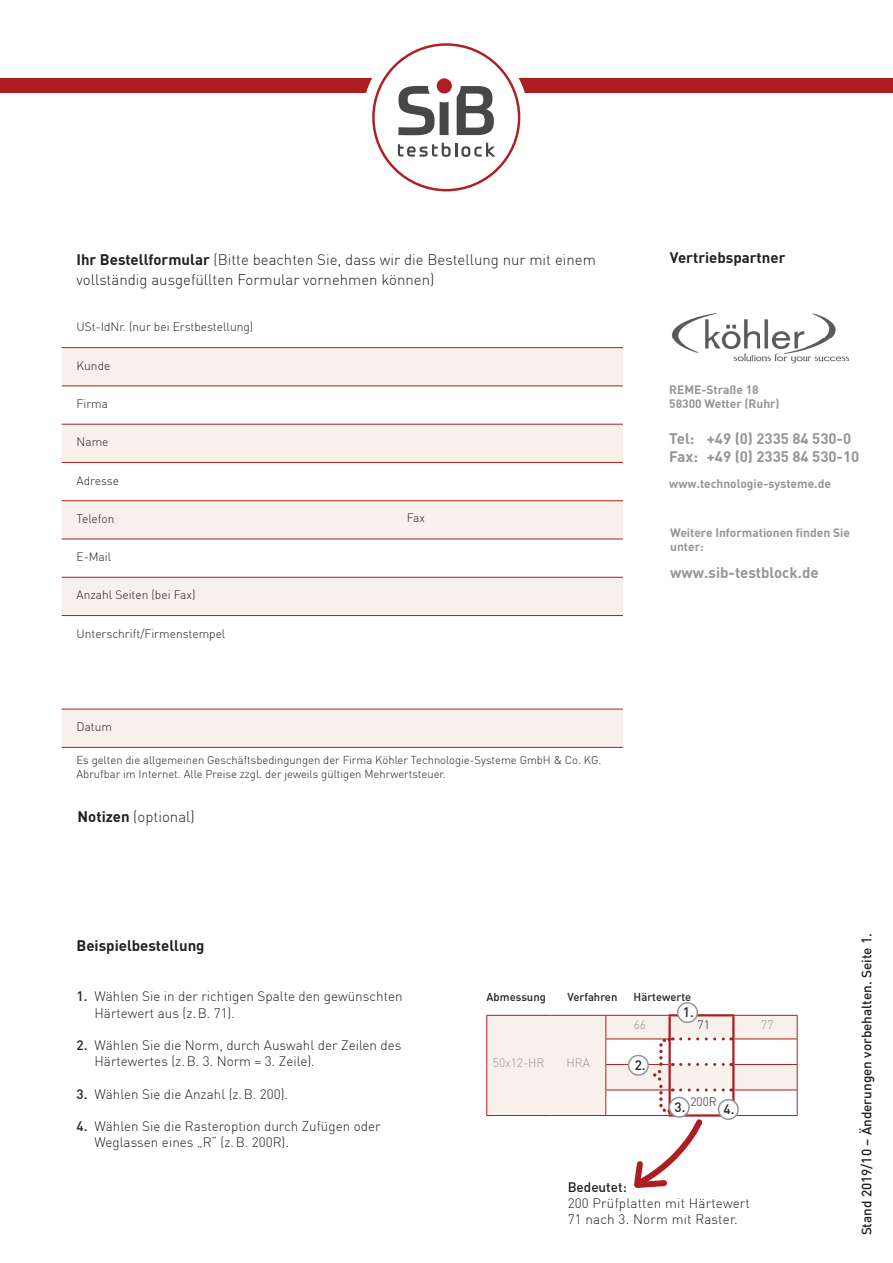
<style>
.page{position:relative;width:893px;height:1263px;background:#fff}
.page>*{position:absolute;margin:0;border:0;box-sizing:border-box;transform-origin:0 0}
.t1{font:300 15px/19.8px "DIN";color:#231f20}
.t2{font:700 15px/18px "DIN";color:#939598}
.t3{font:700 15px "DIN";color:#231f20}
.t4{font:300 13.5px/16.2px "DIN";color:#231f20}
.t5{font:500 13.5px "DIN";color:#231f20}
.t6{font:300 12px "DIN";color:#231f20}
.t7{font:700 12px/13.2px "DIN";color:#939598}
.t8{font:300 12px "DIN";color:#939598}
.t9{font:300 11.25px/13.8px "DIN";color:#231f20}
.t10{font:500 11.25px "DIN";color:#231f20}
.s1{font-weight:700}
.s2{font-weight:500}
</style>
<div class="page">
<svg style="left:62px;top:348px;width:561px;height:399px"></svg>
<hr style="left:62px;top:385px;width:561px;height:1px;background:#ad1e22">
<hr style="left:62px;top:424px;width:561px;height:1px;background:#ad1e22">
<hr style="left:62px;top:462px;width:561px;height:1px;background:#ad1e22">
<hr style="left:62px;top:500px;width:561px;height:1px;background:#ad1e22">
<hr style="left:62px;top:539px;width:561px;height:1px;background:#ad1e22">
<hr style="left:62px;top:577px;width:561px;height:1px;background:#ad1e22">
<hr style="left:62px;top:615px;width:561px;height:1px;background:#ad1e22">
<hr style="left:62px;top:709px;width:561px;height:1px;background:#ad1e22">
<hr style="left:62px;top:747px;width:561px;height:1px;background:#ad1e22">
<hr style="left:62px;top:347px;width:561px;height:1px;background:#ad1e22">
<hr style="left:668px;top:1014px;width:66px;height:2px;background:#ad1e22">
<div style="left:678px;top:1003px;width:19px;height:19px;background:#fff;border-radius:50%"></div>
<div style="left:677px;top:1002px;width:21px;height:21px;border:2px solid #939598;border-radius:50%"></div>
<svg style="left:486px;top:1015px;width:312px;height:173px"></svg>
<img style="left:671px;top:313px;width:179px;height:51px">
<div style="left:0;top:78px;width:893px;height:15px;background:#ad1e22"></div>
<div style="left:362px;top:34px;width:166px;height:166px;background:#fff;border-radius:50%"></div>
<svg style="left:372px;top:43px;width:148px;height:148px"></svg>
<p class="t1" style="left:77px;top:249px;width:521px"><span class="s1">Ihr Bestellformular</span> (Bitte beachten Sie, dass wir die Bestellung nur mit einem vollständig ausgefüllten Formular vornehmen können)</p>
<p class="t6" style="left:77px;top:320px;width:178px">USt-IdNr. (nur bei Erstbestellung)</p>
<p class="t6" style="left:77px;top:358px;width:35px">Kunde</p>
<p class="t6" style="left:77px;top:396px;width:33px">Firma</p>
<p class="t6" style="left:77px;top:435px;width:33px">Name</p>
<p class="t6" style="left:77px;top:473px;width:44px">Adresse</p>
<p class="t6" style="left:77px;top:511px;width:39px">Telefon</p>
<p class="t6" style="left:77px;top:549px;width:36px">E-Mail</p>
<p class="t6" style="left:77px;top:588px;width:120px">Anzahl Seiten (bei Fax)</p>
<p class="t6" style="left:77px;top:626px;width:150px">Unterschrift/Firmenstempel</p>
<p class="t6" style="left:407px;top:510px;width:20px">Fax</p>
<p class="t6" style="left:77px;top:719px;width:37px">Datum</p>
<p class="t9" style="left:77px;top:753px;width:526px">Es gelten die allgemeinen Geschäftsbedingungen der Firma Köhler Technologie-Systeme GmbH &amp; Co. KG.<br>Abrufbar im Internet. Alle Preise zzgl. der jeweils gültigen Mehrwertsteuer.</p>
<p class="t1" style="left:78px;top:806px;width:119px"><span class="s1">Notizen</span> (optional)</p>
<p class="t3" style="left:670px;top:248px;width:117px">Vertriebspartner</p>
<p class="t7" style="left:669px;top:382px;width:112px;line-height:14.4px">REME-Straße 18<br>58300 Wetter (Ruhr)</p>
<p class="t2" style="left:669px;top:429px;width:192px">Tel: +49 (0) 2335 84 530-0<br>Fax: +49 (0) 2335 84 530-10</p>
<p class="t7" style="left:669px;top:477px;width:163px">www.technologie-systeme.de</p>
<p class="t7" style="left:670px;top:526px;width:181px">Weitere Informationen finden Sie unter:</p>
<p class="t2" style="left:670px;top:562px;width:150px">www.sib-testblock.de</p>
<p class="t3" style="left:77px;top:935px;width:130px">Beispielbestellung</p>
<p class="t4" style="left:95px;top:988px;width:310px;text-indent:-18px"><span class="s2">1.</span> Wählen Sie in der richtigen Spalte den gewünschten<br>Härtewert aus (z. B. 71).</p>
<p class="t4" style="left:95px;top:1037px;width:309px;text-indent:-18px"><span class="s2">2.</span> Wählen Sie die Norm, durch Auswahl der Zeilen des<br>Härtewertes (z. B. 3. Norm = 3. Zeile).</p>
<p class="t4" style="left:77px;top:1085px;width:213px"><span class="s2">3.</span> Wählen Sie die Anzahl (z. B. 200).</p>
<p class="t4" style="left:95px;top:1118px;width:288px;text-indent:-18px"><span class="s2">4.</span> Wählen Sie die Rasteroption durch Zufügen oder<br>Weglassen eines „R“ (z. B. 200R).</p>
<p class="t10" style="left:487px;top:990px;width:61px">Abmessung</p>
<p class="t10" style="left:568px;top:990px;width:51px">Verfahren</p>
<p class="t10" style="left:634px;top:990px;width:59px">Härtewerte</p>
<p class="t5" style="left:683px;top:1003px;width:12px">1.</p>
<p class="t8" style="left:493px;top:1055px;width:53px">50x12-HR</p>
<p class="t8" style="left:566px;top:1055px;width:25px">HRA</p>
<p class="t8" style="left:634px;top:1017px;width:14px">66</p>
<p class="t6" style="left:697px;top:1017px;width:14px">71</p>
<p class="t8" style="left:761px;top:1017px;width:14px">77</p>
<p class="t5" style="left:635px;top:1056px;width:12px">2.</p>
<p class="t6" style="left:690px;top:1094px;width:28px">200R</p>
<p class="t5" style="left:674px;top:1098px;width:12px">3.</p>
<p class="t5" style="left:724px;top:1100px;width:12px">4.</p>
<p class="t5" style="left:568px;top:1178px;width:61px">Bedeutet:</p>
<p class="t4" style="left:568px;top:1195px;width:184px">200 Prüfplatten mit Härtewert<br>71 nach 3. Norm mit Raster.</p>
<p class="t5" style="left:858px;top:1235px;width:304px;rotate:-90deg">Stand 2019/10 – Änderungen vorbehalten. Seite 1.</p>
</div>
